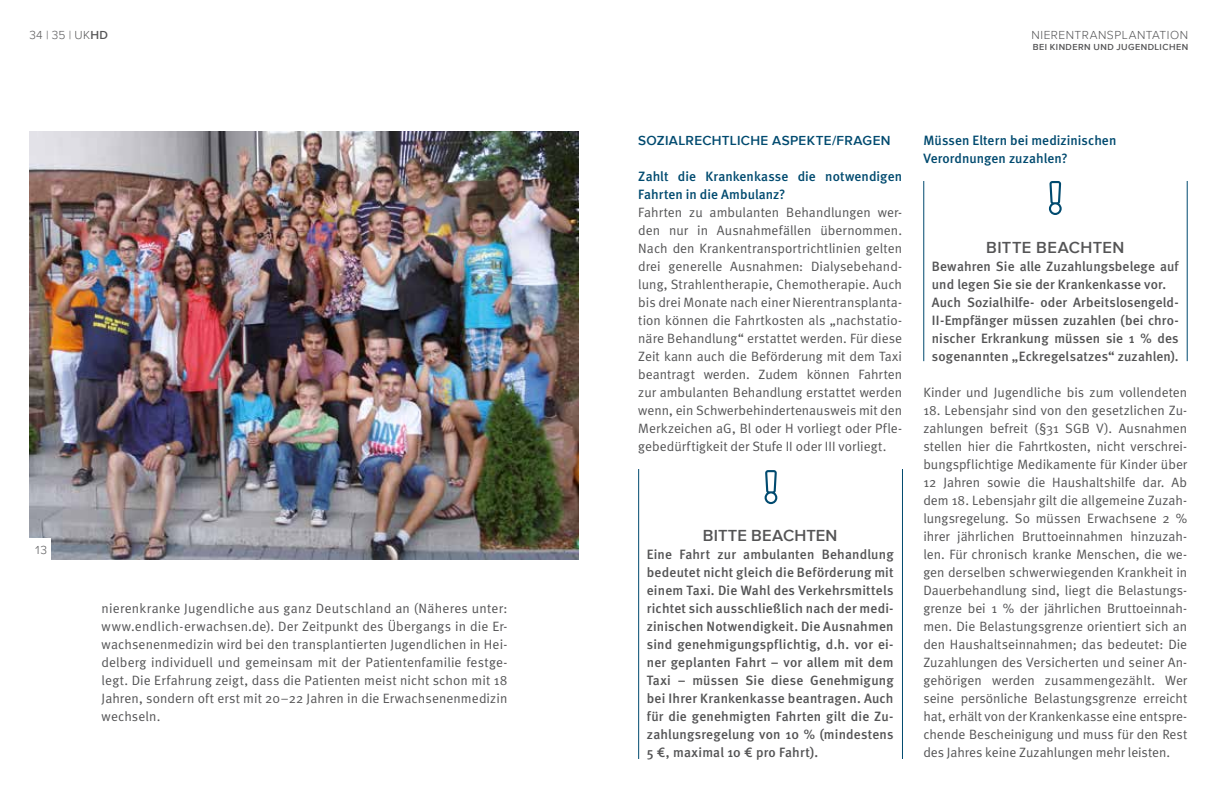
<style>
.page{position:relative;width:1217px;height:787px;background:#fff}
.page>*{position:absolute;margin:0;border:0;box-sizing:border-box;transform-origin:0 0}
.t1{font:600 16.5px "Proxima Nova";letter-spacing:.015em;color:#545455}
.t2{font:13.5px/18px "Meta Normal";letter-spacing:.005em;color:#545455;text-align:justify}
.t3{font:500 13.5px/18px "Meta";letter-spacing:.01em;color:#545455;text-align:justify}
.t4{font:500 13.5px/18px "Meta";letter-spacing:.005em;color:#004a6f}
.t5{font:600 13.5px "Proxima Nova";letter-spacing:.025em;color:#004a6f}
.t6{font:300 12px "Proxima Nova";letter-spacing:.045em;color:#545455}
.t7{font:300 12px "Proxima Nova";color:#565657}
.t8{font:600 9px "Proxima Nova";letter-spacing:.055em;color:#545455}
.s1{font-weight:600}
</style>
<div class="page">
<hr style="left:638px;top:469px;width:1px;height:290px;background:#004a6f">
<hr style="left:901px;top:469px;width:1px;height:290px;background:#004a6f">
<svg style="left:764px;top:470px;width:13px;height:34px"></svg>
<svg style="left:1048px;top:181px;width:13px;height:34px"></svg>
<hr style="left:923px;top:181px;width:1px;height:180px;background:#004a6f">
<hr style="left:1186px;top:181px;width:1px;height:180px;background:#004a6f">
<img style="left:30px;top:131px;width:548px;height:428px">
<div style="left:30px;top:538px;width:21px;height:21px;background:#fff"></div>
<p class="t7" style="left:29px;top:26px;width:80px">34 | 35 | UK<span class="s1">HD</span></p>
<p class="t6" style="left:1031px;top:26px;width:158px">NIERENTRANSPLANTATION</p>
<p class="t8" style="left:1032px;top:40px;width:157px">BEI KINDERN UND JUGENDLICHEN</p>
<p class="t6" style="left:34px;top:541px;width:15px">13</p>
<p class="t2" style="left:102px;top:599px;width:407px">nierenkranke Jugendliche aus ganz Deutschland an (Näheres unter: www.endlich-erwachsen.de). Der Zeitpunkt des Übergangs in die Er&shy;wachsenenmedizin wird bei den transplantierten Jugendlichen in Hei&shy;delberg individuell und gemeinsam mit der Patientenfamilie festge&shy;legt. Die Erfahrung zeigt, dass die Patienten meist nicht schon mit 18<br>Jahren, sondern oft erst mit 20–22 Jahren in die Erwachsenenmedizin wechseln.</p>
<p class="t5" style="left:638px;top:130px;width:254px">SOZIALRECHTLICHE ASPEKTE/FRAGEN</p>
<p class="t4" style="left:638px;top:167px;width:265px">Zahlt die Krankenkasse die notwendigen<br>Fahrten in die Ambulanz?</p>
<p class="t2" style="left:638px;top:203px;width:265px">Fahrten zu ambulanten Behandlungen wer&shy;den nur in Ausnahmefällen übernommen.<br>Nach den Krankentransportrichtlinien gelten drei generelle Ausnahmen: Dialysebehand&shy;lung, Strahlentherapie, Chemotherapie. Auch bis drei Monate nach einer Nierentransplanta&shy;tion können die Fahrtkosten als „nachstatio&shy;näre Behandlung“ erstattet werden. Für diese Zeit kann auch die Beförderung mit dem Taxi beantragt werden. Zudem können Fahrten zur ambulanten Behandlung erstattet werden wenn, ein Schwerbehindertenausweis mit den Merkzeichen aG, Bl oder H vorliegt oder Pfle&shy;gebedürftigkeit der Stufe II oder III vorliegt.</p>
<p class="t1" style="left:702px;top:523px;width:136px">BITTE BEACHTEN</p>
<p class="t3" style="left:646px;top:545px;width:248px">Eine Fahrt zur ambulanten Behandlung bedeutet nicht gleich die Beförderung mit einem Taxi. Die Wahl des Verkehrsmittels richtet sich ausschließlich nach der medi&shy;zinischen Notwendigkeit. Die Ausnahmen sind genehmigungspflichtig, d.h. vor ei&shy;ner geplanten Fahrt – vor allem mit dem Taxi – müssen Sie diese Genehmigung bei Ihrer Krankenkasse beantragen. Auch für die genehmigten Fahrten gilt die Zu&shy;zahlungsregelung von 10 % (mindestens 5 €, maximal 10 € pro Fahrt).</p>
<p class="t4" style="left:923px;top:131px;width:194px">Müssen Eltern bei medizinischen<br>Verordnungen zuzahlen?</p>
<p class="t1" style="left:985px;top:235px;width:140px">BITTE BEACHTEN</p>
<p class="t3" style="left:931px;top:257px;width:248px;text-align:left">Bewahren Sie alle Zuzahlungsbelege auf und legen Sie sie der Krankenkasse vor.<br>Auch Sozialhilfe- oder Arbeitslosengeld-II-Empfänger müssen zuzahlen (bei chro&shy;nischer Erkrankung müssen sie 1 % des sogenannten „Eckregelsatzes“ zuzahlen).</p>
<p class="t2" style="left:923px;top:383px;width:265px">Kinder und Jugendliche bis zum vollendeten</p>
<p class="t2" style="left:923px;top:401px;width:265px">18. Lebensjahr sind von den gesetzlichen Zu&shy;zahlungen befreit (§31 SGB V). Ausnahmen stellen hier die Fahrtkosten, nicht verschrei&shy;bungspflichtige Medikamente für Kinder über 12 Jahren sowie die Haushaltshilfe dar. Ab dem 18. Lebensjahr gilt die allgemeine Zuzah&shy;lungsregelung. So müssen Erwachsene 2 % ihrer jährlichen Bruttoeinnahmen hinzuzah&shy;len. Für chronisch kranke Menschen, die we&shy;gen derselben schwerwiegenden Krankheit in Dauerbehandlung sind, liegt die Belastungs&shy;grenze bei 1 % der jährlichen Bruttoeinnah&shy;men. Die Belastungsgrenze orientiert sich an den Haushaltseinnahmen; das bedeutet: Die Zuzahlungen des Versicherten und seiner An&shy;gehörigen werden zusammengezählt. Wer seine persönliche Belastungsgrenze erreicht hat, erhält von der Krankenkasse eine entspre&shy;chende Bescheinigung und muss für den Rest des Jahres keine Zuzahlungen mehr leisten.</p>
</div>
